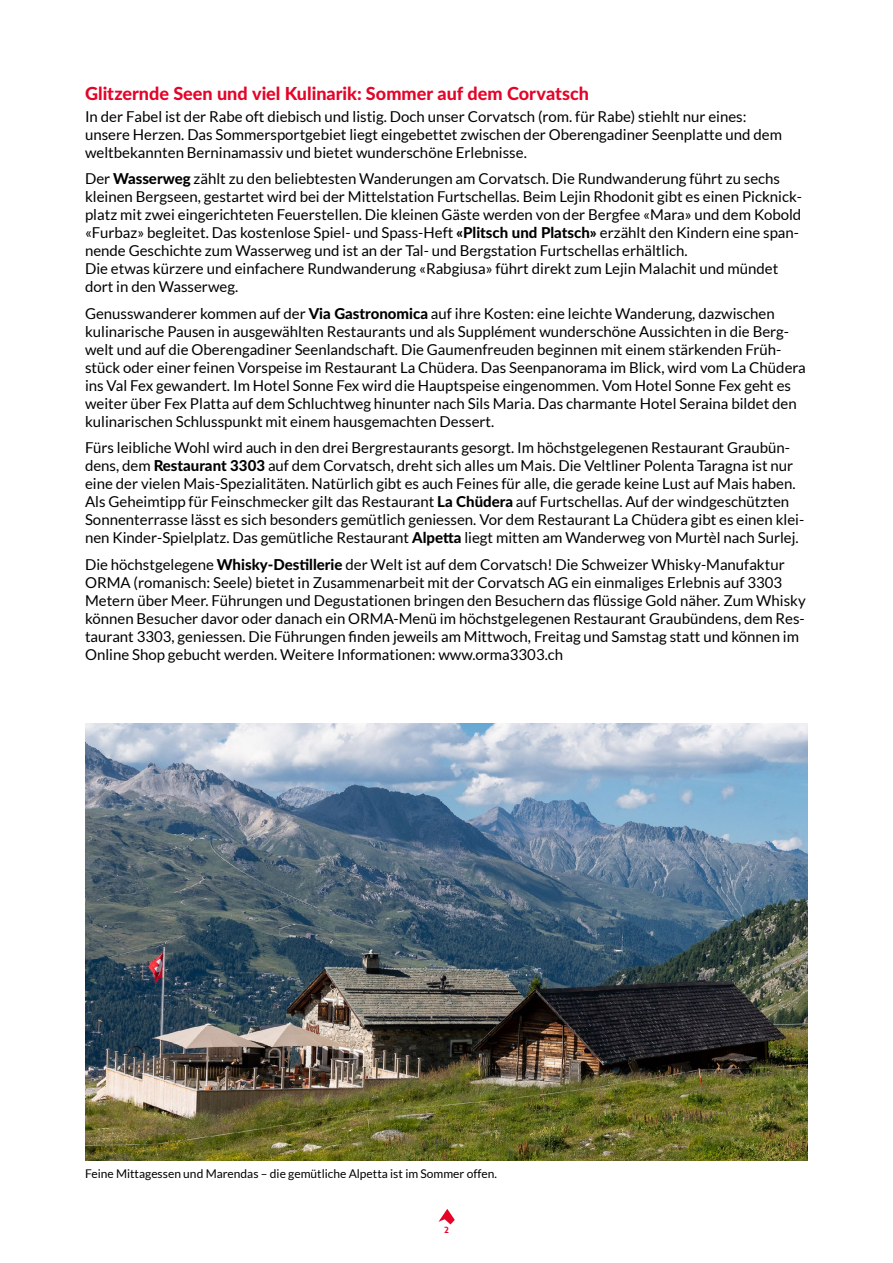
<style>
.page{position:relative;width:893px;height:1263px;background:#fff}
.page>*{position:absolute;margin:0;border:0;box-sizing:border-box;transform-origin:0 0}
.t1{font:800 18px "Lato";color:#e40428}
.t2{font:15px/18px "Lato";color:#000}
.t3{font:12px "Lato";color:#000}
.t4{font:9px "zwodrei";color:#e40428}
.s1{font-weight:800}
</style>
<div class="page">
<svg style="left:438px;top:1209px;width:17px;height:15px"></svg>
<img style="left:85px;top:724px;width:723px;height:437px">
<p class="t1" style="left:85px;top:80px;width:505px">Glitzernde Seen und viel Kulinarik: Sommer auf dem Corvatsch</p>
<p class="t2" style="left:85px;top:107px;width:699px">In der Fabel ist der Rabe oft diebisch und listig. Doch unser Corvatsch (rom. für Rabe) stiehlt nur eines: unsere Herzen. Das Sommersportgebiet liegt eingebettet zwischen der Oberengadiner Seenplatte und dem weltbekannten Berninamassiv und bietet wunderschöne Erlebnisse.</p>
<p class="t2" style="left:85px;top:170px;width:719px">Der <span class="s1">Wasserweg</span> zählt zu den beliebtesten Wanderungen am Corvatsch. Die Rundwanderung führt zu sechs kleinen Bergseen, gestartet wird bei der Mittelstation Furtschellas. Beim Lejin Rhodonit gibt es einen Picknick&shy;platz mit zwei eingerichteten Feuerstellen. Die kleinen Gäste werden von der Bergfee «Mara» und dem Kobold «Furbaz» begleitet. Das kostenlose Spiel- und Spass-Heft <span class="s1">«Plitsch und Platsch»</span> erzählt den Kindern eine span&shy;nende Geschichte zum Wasserweg und ist an der Tal- und Bergstation Furtschellas erhältlich.<br>Die etwas kürzere und einfachere Rundwanderung «Rabgiusa» führt direkt zum Lejin Malachit und mündet dort in den Wasserweg.</p>
<p class="t2" style="left:85px;top:304px;width:722px">Genusswanderer kommen auf der <span class="s1">Via Gastronomica</span> auf ihre Kosten: eine leichte Wanderung, dazwischen kulinarische Pausen in ausgewählten Restaurants und als Supplément wunderschöne Aussichten in die Berg&shy;welt und auf die Oberengadiner Seenlandschaft. Die Gaumenfreuden beginnen mit einem stärkenden Früh&shy;stück oder einer feinen Vorspeise im Restaurant La Chüdera. Das Seenpanorama im Blick, wird vom La Chüdera ins Val Fex gewandert. Im Hotel Sonne Fex wird die Hauptspeise eingenommen. Vom Hotel Sonne Fex geht es weiter über Fex Platta auf dem Schluchtweg hinunter nach Sils Maria. Das charmante Hotel Seraina bildet den kulinarischen Schlusspunkt mit einem hausgemachten Dessert.</p>
<p class="t2" style="left:85px;top:439px;width:721px">Fürs leibliche Wohl wird auch in den drei Bergrestaurants gesorgt. Im höchstgelegenen Restaurant Graubün&shy;dens, dem <span class="s1">Restaurant 3303</span> auf dem Corvatsch, dreht sich alles um Mais. Die Veltliner Polenta Taragna ist nur eine der vielen Mais-Spezialitäten. Natürlich gibt es auch Feines für alle, die gerade keine Lust auf Mais haben.<br>Als Geheimtipp für Feinschmecker gilt das Restaurant <span class="s1">La Chüdera</span> auf Furtschellas. Auf der windgeschützten Sonnenterrasse lässt es sich besonders gemütlich geniessen. Vor dem Restaurant La Chüdera gibt es einen klei&shy;nen Kinder-Spielplatz. Das gemütliche Restaurant <span class="s1">Alpetta</span> liegt mitten am Wanderweg von Murtèl nach Surlej.</p>
<p class="t2" style="left:85px;top:555px;width:722px">Die höchstgelegene <span class="s1">Whisky-Destillerie</span> der Welt ist auf dem Corvatsch! Die Schweizer Whisky-Manufaktur ORMA (romanisch: Seele) bietet in Zusammenarbeit mit der Corvatsch AG ein einmaliges Erlebnis auf 3303<br>Metern über Meer. Führungen und Degustationen bringen den Besuchern das flüssige Gold näher. Zum Whisky können Besucher davor oder danach ein ORMA-Menü im höchstgelegenen Restaurant Graubündens, dem Res&shy;taurant 3303, geniessen. Die Führungen finden jeweils am Mittwoch, Freitag und Samstag statt und können im Online Shop gebucht werden. Weitere Informationen: www.orma3303.ch</p>
<p class="t3" style="left:85px;top:1167px;width:413px">Feine Mittagessen und Marendas – die gemütliche Alpetta ist im Sommer offen.</p>
<p class="t4" style="left:444px;top:1225px;width:6px">2</p>
</div>
